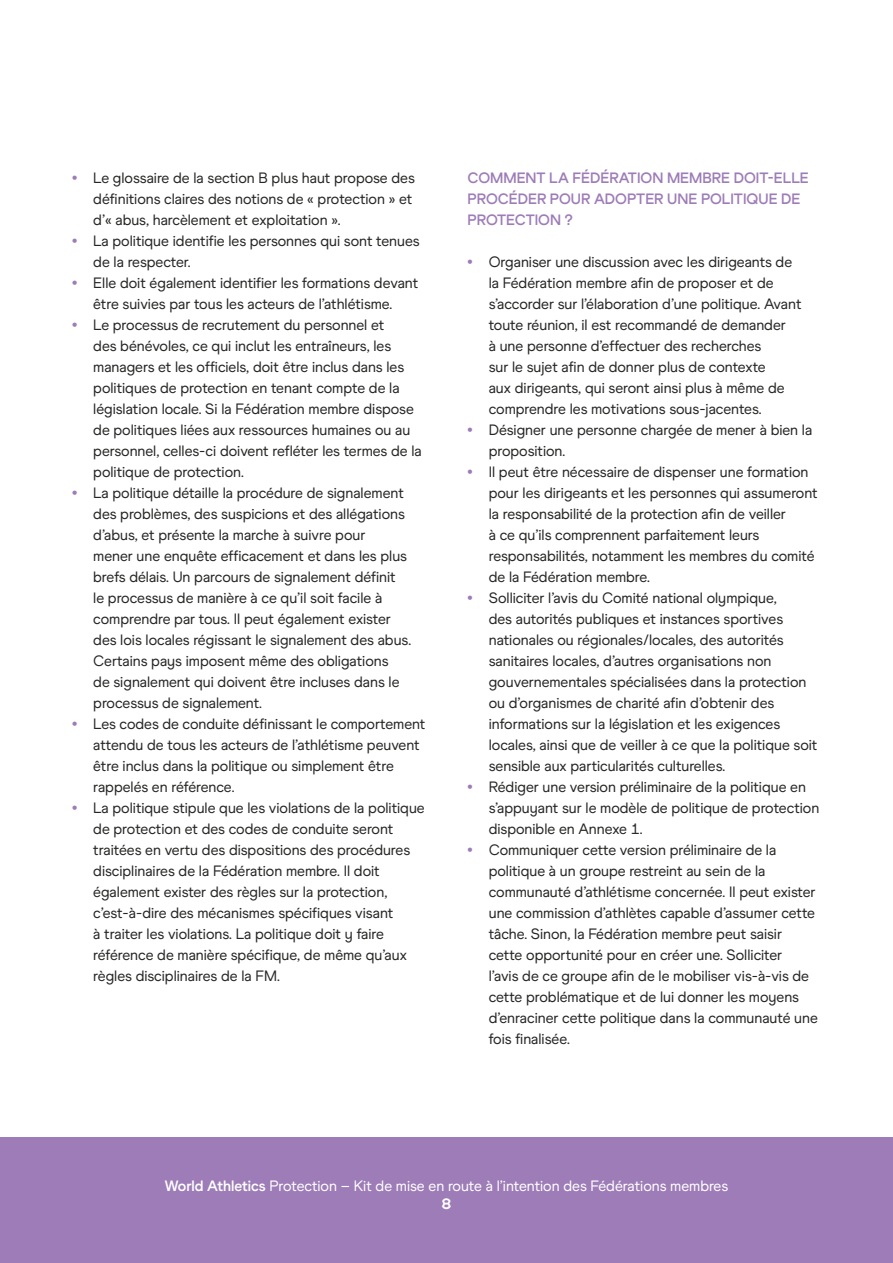
<style>
.page{position:relative;width:893px;height:1263px;background:#fff}
.page>*{position:absolute;margin:0;border:0;box-sizing:border-box;transform-origin:0 0}
.t1{font:15px/21px "World Athletics";color:#262625}
.sub_heading__non_num{font:700 15px/21px "World Athletics";color:#9d7cb7}
.t2{font:15px "World Athletics";color:#fff}
.t3{font:15px "World Athletics Headline";color:#fff}
.s1{font-weight:700;color:#9d7cb7}
.s2{font-weight:700}
</style>
<div class="page">
<div style="left:0;top:1137px;width:893px;height:126px;background:#9d7cb7"></div>
<p class="t1" style="left:93px;top:167px;width:323px;text-indent:-21px"><span class="s1">•</span> Le glossaire de la section B plus haut propose des définitions claires des notions de « protection » et d’« abus, harcèlement et exploitation ».</p>
<p class="t1" style="left:93px;top:230px;width:328px;text-indent:-21px"><span class="s1">•</span> La politique identifie les personnes qui sont tenues de la respecter.</p>
<p class="t1" style="left:72px;top:272px;width:348px;text-align:center"><span class="s1">•</span> Elle doit également identifier les formations devant être suivies par tous les acteurs de l’athlétisme.</p>
<p class="t1" style="left:93px;top:314px;width:330px;text-indent:-21px"><span class="s1">•</span> Le processus de recrutement du personnel et<br>des bénévoles, ce qui inclut les entraîneurs, les managers et les officiels, doit être inclus dans les politiques de protection en tenant compte de la législation locale. Si la Fédération membre dispose de politiques liées aux ressources humaines ou au personnel, celles-ci doivent refléter les termes de la politique de protection.</p>
<p class="t1" style="left:93px;top:482px;width:319px;text-indent:-21px"><span class="s1">•</span> La politique détaille la procédure de signalement des problèmes, des suspicions et des allégations d’abus, et présente la marche à suivre pour<br>mener une enquête efficacement et dans les plus brefs délais. Un parcours de signalement définit<br>le processus de manière à ce qu’il soit facile à comprendre par tous. Il peut également exister des lois locales régissant le signalement des abus.<br>Certains pays imposent même des obligations<br>de signalement qui doivent être incluses dans le processus de signalement.</p>
<p class="t1" style="left:93px;top:713px;width:334px;text-indent:-21px"><span class="s1">•</span> Les codes de conduite définissant le comportement attendu de tous les acteurs de l’athlétisme peuvent être inclus dans la politique ou simplement être rappelés en référence.</p>
<p class="t1" style="left:93px;top:797px;width:333px;text-indent:-21px"><span class="s1">•</span> La politique stipule que les violations de la politique de protection et des codes de conduite seront traitées en vertu des dispositions des procédures disciplinaires de la Fédération membre. Il doit également exister des règles sur la protection, c’est-à-dire des mécanismes spécifiques visant<br>à traiter les violations. La politique doit y faire référence de manière spécifique, de même qu’aux règles disciplinaires de la FM.</p>
<p class="sub_heading__non_num" style="left:467px;top:167px;width:343px">COMMENT LA FÉDÉRATION MEMBRE DOIT-ELLE<br>PROCÉDER POUR ADOPTER UNE POLITIQUE DE<br>PROTECTION ?</p>
<p class="t1" style="left:489px;top:251px;width:314px;text-indent:-21px"><span class="s1">•</span> Organiser une discussion avec les dirigeants de la Fédération membre afin de proposer et de s’accorder sur l’élaboration d’une politique. Avant toute réunion, il est recommandé de demander<br>à une personne d’effectuer des recherches<br>sur le sujet afin de donner plus de contexte<br>aux dirigeants, qui seront ainsi plus à même de comprendre les motivations sous-jacentes.</p>
<p class="t1" style="left:489px;top:419px;width:325px;text-indent:-21px"><span class="s1">•</span> Désigner une personne chargée de mener à bien la proposition.</p>
<p class="t1" style="left:489px;top:461px;width:330px;text-indent:-21px"><span class="s1">•</span> Il peut être nécessaire de dispenser une formation pour les dirigeants et les personnes qui assumeront la responsabilité de la protection afin de veiller<br>à ce qu’ils comprennent parfaitement leurs responsabilités, notamment les membres du comité de la Fédération membre.</p>
<p class="t1" style="left:489px;top:587px;width:330px;text-indent:-21px"><span class="s1">•</span> Solliciter l’avis du Comité national olympique,<br>des autorités publiques et instances sportives nationales ou régionales/locales, des autorités sanitaires locales, d’autres organisations non gouvernementales spécialisées dans la protection ou d’organismes de charité afin d’obtenir des informations sur la législation et les exigences locales, ainsi que de veiller à ce que la politique soit sensible aux particularités culturelles.</p>
<p class="t1" style="left:489px;top:776px;width:332px;text-indent:-21px"><span class="s1">•</span> Rédiger une version préliminaire de la politique en s’appuyant sur le modèle de politique de protection disponible en Annexe 1.</p>
<p class="t1" style="left:489px;top:839px;width:331px;text-indent:-21px"><span class="s1">•</span> Communiquer cette version préliminaire de la politique à un groupe restreint au sein de la communauté d’athlétisme concernée. Il peut exister une commission d’athlètes capable d’assumer cette tâche. Sinon, la Fédération membre peut saisir cette opportunité pour en créer une. Solliciter<br>l’avis de ce groupe afin de le mobiliser vis-à-vis de cette problématique et de lui donner les moyens d’enraciner cette politique dans la communauté une fois finalisée.</p>
<p class="t2" style="left:165px;top:1177px;width:565px"><span class="s2">World Athletics</span> Protection – Kit de mise en route à l’intention des Fédérations membres</p>
<p class="t3" style="left:441px;top:1194px;width:12px">8</p>
</div>
